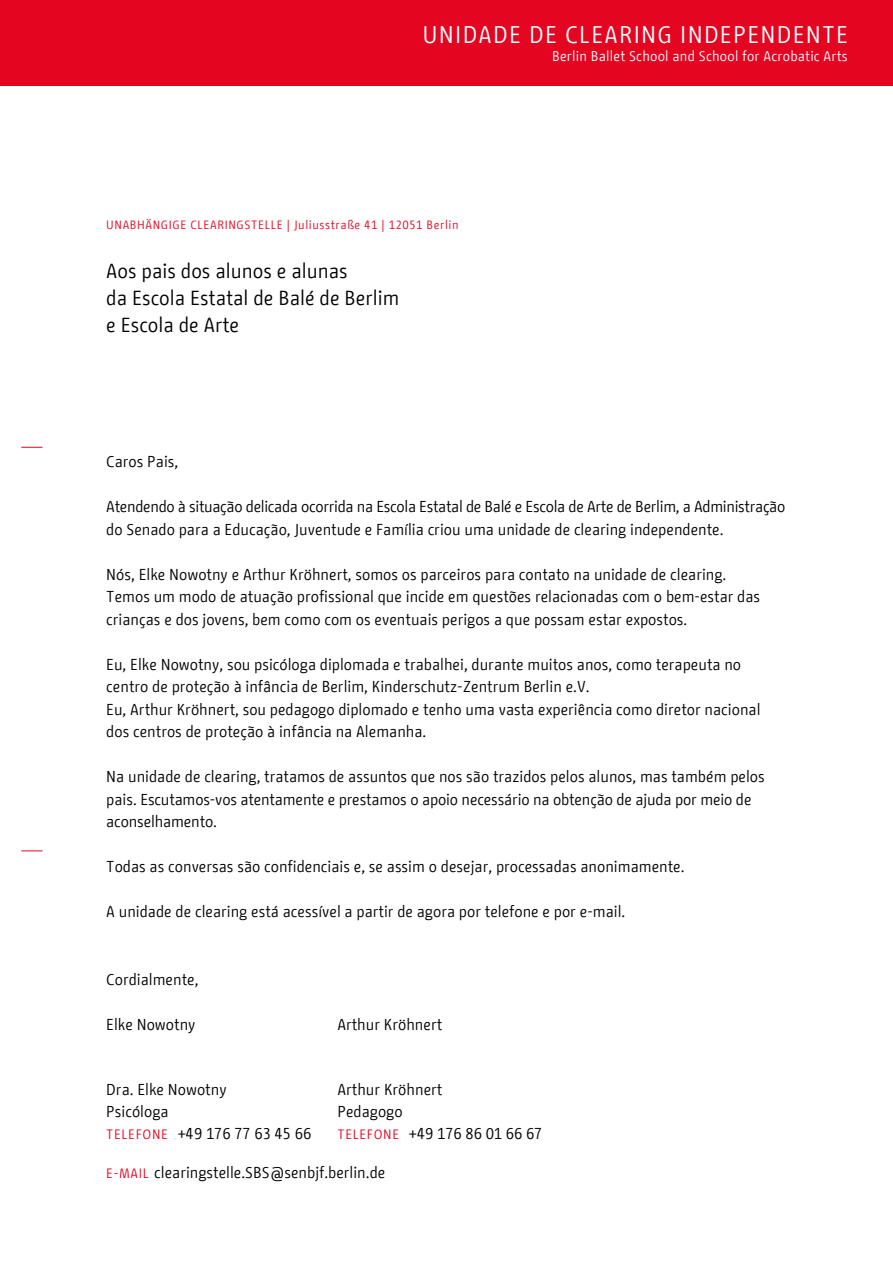
<style>
.page{position:relative;width:893px;height:1263px;background:#fff}
.page>*{position:absolute;margin:0;border:0;box-sizing:border-box;transform-origin:0 0}
.t1{font:24px "BMF Change";letter-spacing:.05em;color:#fff}
.t2{font:20.25px/27px "BMF Change";color:#000}
.t3{font:15.75px/22.5px "BMF Change";color:#000}
.t4{font:15.75px/22.5px "BMF Change";letter-spacing:-.02em;color:#000}
.t5{font:13.95px "BMF Change";letter-spacing:.015em;color:#fff}
.t6{font:12px "BMF Change";letter-spacing:.05em;color:#e40521}
.s1{font-size:13.5px;color:#e40521}
</style>
<div class="page">
<svg style="left:21px;top:447px;width:22px;height:1px"></svg>
<svg style="left:21px;top:850px;width:22px;height:1px"></svg>
<div style="left:0;top:0;width:893px;height:85px;background:#e40521"></div>
<h1 class="t1" style="left:422px;top:18px;width:427px">UNIDADE DE CLEARING INDEPENDENTE</h1>
<p class="t5" style="left:552px;top:46px;width:297px">Berlin Ballet School and School for Acrobatic Arts</p>
<p class="t6" style="left:106px;top:216px;width:354px">UNABHÄNGIGE CLEARINGSTELLE | Juliusstraße 41 | 12051 Berlin</p>
<p class="t2" style="left:106px;top:257px;width:294px">Aos pais dos alunos e alunas<br>da Escola Estatal de Balé de Berlim e Escola de Arte</p>
<p class="t3" style="left:106px;top:450px;width:74px">Caros Pais,</p>
<p class="t4" style="left:106px;top:495px;width:681px">Atendendo à situação delicada ocorrida na Escola Estatal de Balé e Escola de Arte de Berlim, a Administração do Senado para a Educação, Juventude e Família criou uma unidade de clearing independente.</p>
<p class="t3" style="left:106px;top:563px;width:655px">Nós, Elke Nowotny e Arthur Kröhnert, somos os parceiros para contato na unidade de clearing.<br>Temos um modo de atuação profissional que incide em questões relacionadas com o bem-estar das crianças e dos jovens, bem como com os eventuais perigos a que possam estar expostos.</p>
<p class="t3" style="left:106px;top:653px;width:656px">Eu, Elke Nowotny, sou psicóloga diplomada e trabalhei, durante muitos anos, como terapeuta no centro de proteção à infância de Berlim, Kinderschutz-Zentrum Berlin e.V.<br>Eu, Arthur Kröhnert, sou pedagogo diplomado e tenho uma vasta experiência como diretor nacional dos centros de proteção à infância na Alemanha.</p>
<p class="t3" style="left:106px;top:765px;width:660px">Na unidade de clearing, tratamos de assuntos que nos são trazidos pelos alunos, mas também pelos pais. Escutamos-vos atentamente e prestamos o apoio necessário na obtenção de ajuda por meio de aconselhamento.</p>
<p class="t3" style="left:106px;top:855px;width:580px">Todas as conversas são confidenciais e, se assim o desejar, processadas anonimamente.</p>
<p class="t3" style="left:106px;top:900px;width:520px">A unidade de clearing está acessível a partir de agora por telefone e por e-mail.</p>
<p class="t3" style="left:106px;top:968px;width:94px">Cordialmente,</p>
<p class="t3" style="left:106px;top:1013px;width:91px">Elke Nowotny</p>
<p class="t3" style="left:337px;top:1013px;width:106px">Arthur Kröhnert</p>
<p class="t3" style="left:106px;top:1078px;width:206px">Dra. Elke Nowotny<br>Psicóloga<br><span class="s1">TELEFONE</span> +49 176 77 63 45 66</p>
<p class="t3" style="left:337px;top:1078px;width:206px">Arthur Kröhnert<br>Pedagogo<br><span class="s1">TELEFONE</span> +49 176 86 01 66 67</p>
<p class="t3" style="left:106px;top:1161px;width:281px"><span class="s1">E-MAIL</span> clearingstelle.SBS@senbjf.berlin.de</p>
</div>
